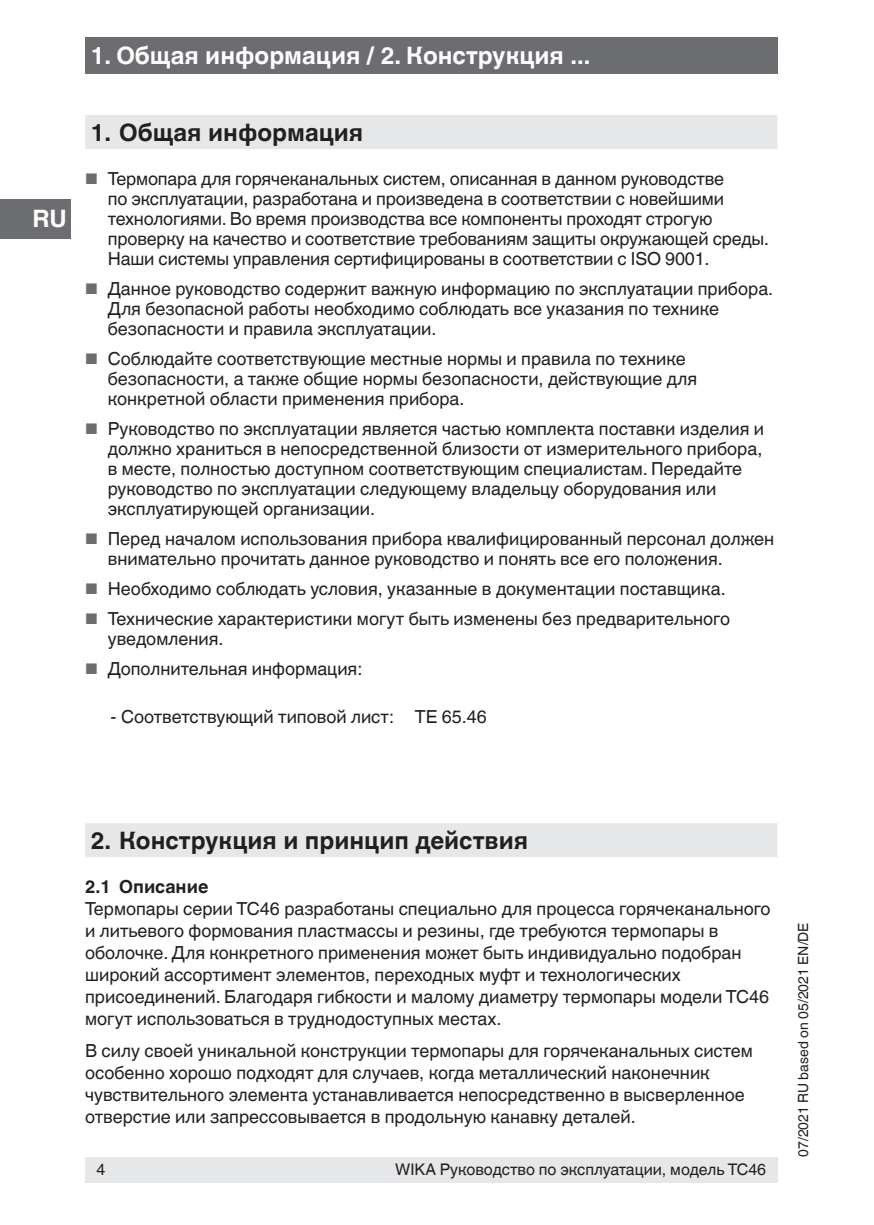
<style>
.page{position:relative;width:874px;height:1225px;background:#fff}
.page>*{position:absolute;margin:0;border:0;box-sizing:border-box;transform-origin:0 0}
.t1{font:700 24px "Helvetica World";color:#231f20}
.t2{font:700 24px "Helvetica World";color:#fff}
.t3{font:18px/20px "Helvetica World";color:#231f20}
.t4{font:700 18px "Helvetica World";color:#231f20}
.t5{font:16px "Helvetica World";color:#231f20}
.t6{font:14px "Helvetica World";color:#231f20}
.s1{font-size:15.4px;color:#6c6d70}
</style>
<div class="page">
<div style="left:85px;top:1157px;width:692px;height:25px;background:#e6e7e9"></div>
<div style="left:85px;top:37px;width:692px;height:37px;background:#6c6d70"></div>
<div style="left:0;top:199px;width:71px;height:39px;background:#6c6d70"></div>
<div style="left:85px;top:115px;width:692px;height:34px;background:#e6e7e9"></div>
<div style="left:85px;top:823px;width:692px;height:34px;background:#e6e7e9"></div>
<h1 class="t2" style="left:33px;top:205px;width:36px">RU</h1>
<h1 class="t2" style="left:91px;top:42px;width:501px">1. Общая информация / 2. Конструкция ...</h1>
<h1 class="t1" style="left:91px;top:118px;width:274px">1. Общая информация</h1>
<p class="t3" style="left:108px;top:168px;width:662px;text-indent:-23px"><span class="s1">■</span> Термопара для горячеканальных систем, описанная в данном руководстве<br>по эксплуатации, разработана и произведена в соответствии с новейшими технологиями. Во время производства все компоненты проходят строгую проверку на качество и соответствие требованиям защиты окружающей среды.<br>Наши системы управления сертифицированы в соответствии с ISO 9001.</p>
<p class="t3" style="left:108px;top:278px;width:666px;text-indent:-23px"><span class="s1">■</span> Данное руководство содержит важную информацию по эксплуатации прибора.<br>Для безопасной работы необходимо соблюдать все указания по технике безопасности и правила эксплуатации.</p>
<p class="t3" style="left:108px;top:348px;width:590px;text-indent:-23px"><span class="s1">■</span> Соблюдайте соответствующие местные нормы и правила по технике безопасности, а также общие нормы безопасности, действующие для конкретной области применения прибора.</p>
<p class="t3" style="left:108px;top:418px;width:657px;text-indent:-23px"><span class="s1">■</span> Руководство по эксплуатации является частью комплекта поставки изделия и должно храниться в непосредственной близости от измерительного прибора, в месте, полностью доступном соответствующим специалистам. Передайте руководство по эксплуатации следующему владельцу оборудования или эксплуатирующей организации.</p>
<p class="t3" style="left:108px;top:528px;width:667px;text-indent:-23px"><span class="s1">■</span> Перед началом использования прибора квалифицированный персонал должен внимательно прочитать данное руководство и понять все его положения.</p>
<p class="t3" style="left:85px;top:578px;width:641px"><span class="s1">■</span> Необходимо соблюдать условия, указанные в документации поставщика.</p>
<p class="t3" style="left:108px;top:608px;width:623px;text-indent:-23px"><span class="s1">■</span> Технические характеристики могут быть изменены без предварительного уведомления.</p>
<p class="t3" style="left:85px;top:658px;width:278px"><span class="s1">■</span> Дополнительная информация:</p>
<p class="t3" style="left:111px;top:707px;width:377px">- Соответствующий типовой лист: TE 65.46</p>
<h1 class="t1" style="left:91px;top:826px;width:438px">2. Конструкция и принцип действия</h1>
<p class="t4" style="left:85px;top:876px;width:125px">2.1 Описание</p>
<p class="t3" style="left:85px;top:897px;width:686px;line-height:22px">Термопары серии TC46 разработаны специально для процесса горячеканального и литьевого формования пластмассы и резины, где требуются термопары в оболочке. Для конкретного применения может быть индивидуально подобран широкий ассортимент элементов, переходных муфт и технологических присоединений. Благодаря гибкости и малому диаметру термопары модели TC46 могут использоваться в труднодоступных местах.</p>
<p class="t3" style="left:85px;top:1039px;width:669px;line-height:22px">В силу своей уникальной конструкции термопары для горячеканальных систем особенно хорошо подходят для случаев, когда металлический наконечник чувствительного элемента устанавливается непосредственно в высверленное отверстие или запрессовывается в продольную канавку деталей.</p>
<p class="t5" style="left:96px;top:1160px;width:10px">4</p>
<p class="t5" style="left:395px;top:1160px;width:372px">WIKA Руководство по эксплуатации, модель TC46</p>
<p class="t6" style="left:794px;top:1157px;width:236px;rotate:-90deg">07/2021 RU based on 05/2021 EN/DE</p>
</div>
